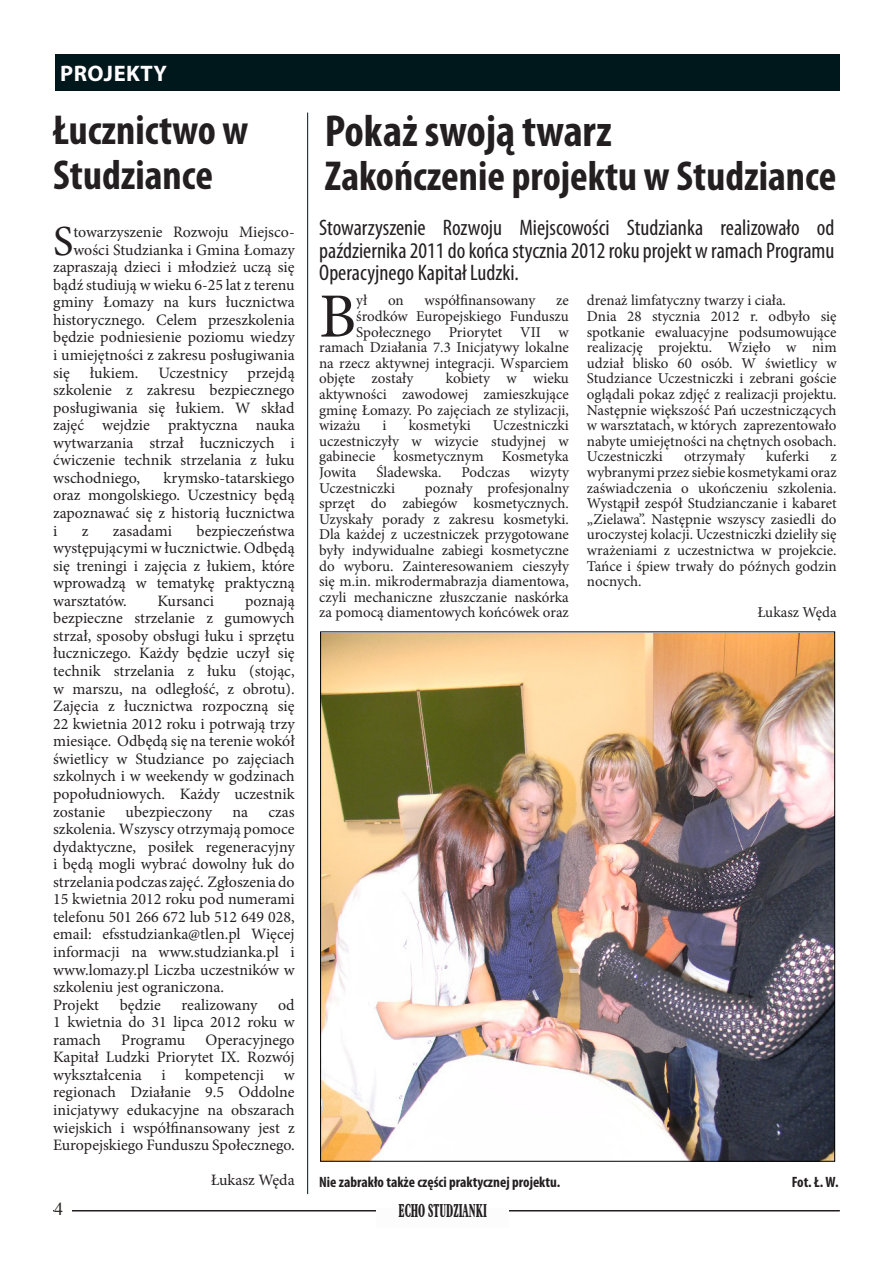
<style>
.page{position:relative;width:893px;height:1263px;background:#fff}
.page>*{position:absolute;margin:0;border:0;box-sizing:border-box;transform-origin:0 0}
.t1{font:63px "Minion Pro";color:#231f20}
.t2{font:700 condensed 45px "Myriad Pro";color:#231f20}
.t3{font:42.9px "Minion Pro";color:#231f20}
.t4{font:700 condensed 42px/45px "Myriad Pro";color:#231f20}
.t5{font:condensed 22.5px/22.5px "Myriad Pro";color:#231f20;text-align:justify}
.t6{font:700 22.5px "Myriad Pro";letter-spacing:.02em;color:#fffdff}
.t7{font:700 condensed 18px "Aldine 721 BT";color:#231f20;scale:.67 1}
.t8{font:18px "Times New Roman";color:#231f20}
.t9{font:15.9px/17.5px "Minion Pro";color:#231f20;text-align:justify}
.t10{font:15px/15.6px "Minion Pro";color:#231f20;text-align:justify}
.t11{font:700 condensed 15px "Myriad Pro";color:#231f20}
</style>
<div class="page">
<hr style="left:53px;top:1210px;width:787px;height:1px;background:#231f20">
<div style="left:377px;top:1208px;width:132px;height:20px;background:#fcfcfc"></div>
<div style="left:54px;top:1202px;width:17px;height:16px;background:#fffffe"></div>
<div style="left:56px;top:54px;width:784px;height:37px;background:#00171b"></div>
<hr style="left:307px;top:113px;width:1px;height:1081px;background:#00171b">
<img style="left:322px;top:633px;width:511px;height:526px">
<h3 class="t6" style="left:60px;top:59px;width:108px">PROJEKTY</h3>
<h3 class="t4" style="left:53px;top:107px;width:197px">Łucznictwo w<br>Studziance</h3>
<h2 class="t2" style="left:325px;top:103px;width:289px">Pokaż swoją twarz</h2>
<h3 class="t4" style="left:325px;top:152px;width:513px">Zakończenie projektu w Studziance</h3>
<h3 class="t5" style="left:319px;top:216px;width:517px">Stowarzyszenie Rozwoju Miejscowości Studzianka realizowało od października 2011 do końca stycznia 2012 roku projekt w ramach Programu Operacyjnego Kapitał Ludzki.</h3>
<h3 class="t3" style="left:53px;top:212px;width:22px">S</h3>
<p class="t9" style="left:73px;top:223px;width:223px">towarzyszenie Rozwoju Miejsco-</p>
<p class="t9" style="left:73px;top:241px;width:223px">wości Studzianka i Gmina Łomazy</p>
<p class="t9" style="left:53px;top:258px;width:243px">zapraszają dzieci i młodzież uczą się</p>
<p class="t9" style="left:53px;top:276px;width:243px">bądź studiują w wieku 6-25 lat z terenu</p>
<p class="t9" style="left:53px;top:294px;width:243px">gminy Łomazy na kurs łucznictwa</p>
<p class="t9" style="left:53px;top:311px;width:243px">historycznego. Celem przeszkolenia</p>
<p class="t9" style="left:53px;top:329px;width:243px">będzie podniesienie poziomu wiedzy</p>
<p class="t9" style="left:53px;top:346px;width:243px">i umiejętności z zakresu posługiwania</p>
<p class="t9" style="left:53px;top:364px;width:18px">się</p>
<p class="t9" style="left:90px;top:364px;width:50px">łukiem.</p>
<p class="t9" style="left:158px;top:364px;width:71px">Uczestnicy</p>
<h1 class="t1" style="left:319px;top:274px;width:39px">B</h1>
<p class="t10" style="left:356px;top:293px;width:12px">ył</p>
<p class="t10" style="left:388px;top:293px;width:17px">on</p>
<p class="t10" style="left:425px;top:293px;width:112px">współfinansowany</p>
<p class="t10" style="left:556px;top:293px;width:14px">ze</p>
<p class="t10" style="left:587px;top:293px;width:251px;text-align:left">drenaż limfatyczny twarzy i ciała.<br>Dnia 28 stycznia 2012 r. odbyło się spotkanie ewaluacyjne podsumowujące realizację projektu. Wzięło w nim udział blisko 60 osób. W świetlicy w Studziance Uczestniczki i zebrani goście oglądali pokaz zdjęć z realizacji projektu.<br>Następnie większość Pań uczestniczących w warsztatach, w których zaprezentowało nabyte umiejętności na chętnych osobach.<br>Uczestniczki</p>
<p class="t10" style="left:356px;top:308px;width:214px">środków Europejskiego Funduszu</p>
<p class="t10" style="left:356px;top:324px;width:214px">Społecznego Priorytet VII w</p>
<p class="t10" style="left:319px;top:340px;width:251px">ramach Działania 7.3 Inicjatywy lokalne</p>
<p class="t10" style="left:319px;top:355px;width:251px">na rzecz aktywnej integracji. Wsparciem</p>
<p class="t10" style="left:319px;top:371px;width:96px">objęte zostały</p>
<p class="t9" style="left:53px;top:364px;width:243px;text-indent:194px">przejdą szkolenie z zakresu bezpiecznego posługiwania się łukiem. W skład zajęć wejdzie praktyczna nauka wytwarzania strzał łuczniczych i ćwiczenie technik strzelania z łuku wschodniego,</p>
<p class="t10" style="left:319px;top:371px;width:251px;text-indent:127px">kobiety w wieku aktywności zawodowej zamieszkujące gminę Łomazy. Po zajęciach ze stylizacji, wizażu</p>
<p class="t10" style="left:319px;top:418px;width:251px;text-indent:174px">Uczestniczki uczestniczyły w wizycie studyjnej w gabinecie kosmetycznym Kosmetyka Jowita</p>
<p class="t10" style="left:383px;top:418px;width:6px">i</p>
<p class="t10" style="left:409px;top:418px;width:64px">kosmetyki</p>
<p class="t10" style="left:684px;top:449px;width:62px">otrzymały</p>
<p class="t10" style="left:766px;top:449px;width:44px">kuferki</p>
<p class="t10" style="left:587px;top:449px;width:251px;text-indent:243px">z wybranymi przez siebie kosmetykami oraz zaświadczenia o ukończeniu szkolenia.<br>Wystąpił zespół Studzianczanie i kabaret „Zielawa”. Następnie wszyscy zasiedli do uroczystej kolacji. Uczestniczki dzieliły się wrażeniami z uczestnictwa w projekcie.<br>Tańce i śpiew trwały do późnych godzin nocnych.</p>
<p class="t10" style="left:757px;top:605px;width:81px">Łukasz Węda</p>
<p class="t10" style="left:377px;top:464px;width:67px">Śladewska.</p>
<p class="t10" style="left:461px;top:464px;width:50px">Podczas</p>
<p class="t10" style="left:530px;top:464px;width:41px">wizyty</p>
<p class="t10" style="left:319px;top:480px;width:77px">Uczestniczki</p>
<p class="t9" style="left:53px;top:469px;width:243px;text-indent:110px">krymsko-tatarskiego oraz mongolskiego. Uczestnicy będą zapoznawać się z historią łucznictwa i</p>
<p class="t10" style="left:319px;top:480px;width:251px;text-indent:106px">poznały profesjonalny sprzęt do zabiegów kosmetycznych.<br>Uzyskały porady z zakresu kosmetyki.<br>Dla każdej z uczestniczek przygotowane były indywidualne zabiegi kosmetyczne do wyboru. Zainteresowaniem cieszyły się m.in. mikrodermabrazja diamentowa, czyli mechaniczne złuszczanie naskórka za pomocą diamentowych końcówek oraz</p>
<p class="t9" style="left:53px;top:522px;width:243px;text-indent:143px">bezpieczeństwa występującymi w łucznictwie. Odbędą się treningi i zajęcia z łukiem, które wprowadzą w tematykę praktyczną warsztatów.</p>
<p class="t9" style="left:82px;top:522px;width:8px">z</p>
<p class="t9" style="left:113px;top:522px;width:61px">zasadami</p>
<p class="t9" style="left:158px;top:592px;width:58px">Kursanci</p>
<p class="t9" style="left:53px;top:592px;width:243px;text-indent:192px">poznają bezpieczne strzelanie z gumowych strzał, sposoby obsługi łuku i sprzętu łuczniczego. Każdy będzie uczył się technik strzelania z łuku (stojąc, w marszu, na odległość, z obrotu).<br>Zajęcia z łucznictwa rozpoczną się 22 kwietnia 2012 roku i potrwają trzy miesiące. Odbędą się na terenie wokół świetlicy w Studziance po zajęciach szkolnych i w weekendy w godzinach popołudniowych. Każdy uczestnik zostanie</p>
<p class="t9" style="left:126px;top:803px;width:88px">ubezpieczony</p>
<p class="t9" style="left:232px;top:803px;width:17px">na</p>
<p class="t9" style="left:53px;top:803px;width:243px;text-align:left;text-indent:215px">czas szkolenia. Wszyscy otrzymają pomoce dydaktyczne, posiłek regeneracyjny i będą mogli wybrać dowolny łuk do strzelania podczas zajęć. Zgłoszenia do<br>15 kwietnia 2012 roku pod numerami telefonu 501 266 672 lub 512 649 028, email: efsstudzianka@tlen.pl Więcej informacji na www.studzianka.pl i www.lomazy.pl Liczba uczestników w szkoleniu jest ograniczona.<br>Projekt</p>
<p class="t9" style="left:53px;top:996px;width:243px;text-indent:225px">od 1 kwietnia do 31 lipca 2012 roku w ramach</p>
<p class="t9" style="left:120px;top:996px;width:43px">będzie</p>
<p class="t9" style="left:182px;top:996px;width:77px">realizowany</p>
<p class="t9" style="left:53px;top:1031px;width:243px;text-indent:152px">Operacyjnego Kapitał Ludzki Priorytet IX. Rozwój wykształcenia i kompetencji w regionach Działanie 9.5 Oddolne inicjatywy edukacyjne na obszarach wiejskich i współfinansowany jest z Europejskiego Funduszu Społecznego.</p>
<p class="t9" style="left:211px;top:1171px;width:86px">Łukasz Węda</p>
<p class="t11" style="left:319px;top:1173px;width:243px">Nie zabrakło także części praktycznej projektu.</p>
<p class="t11" style="left:792px;top:1173px;width:48px">Fot. Ł. W.</p>
<p class="t9" style="left:121px;top:1031px;width:66px">Programu</p>
<p class="t8" style="left:54px;top:1197px;width:10px">4</p>
<p class="t7" style="left:399px;top:1198px;width:133px">ECHO STUDZIANKI</p>
</div>
